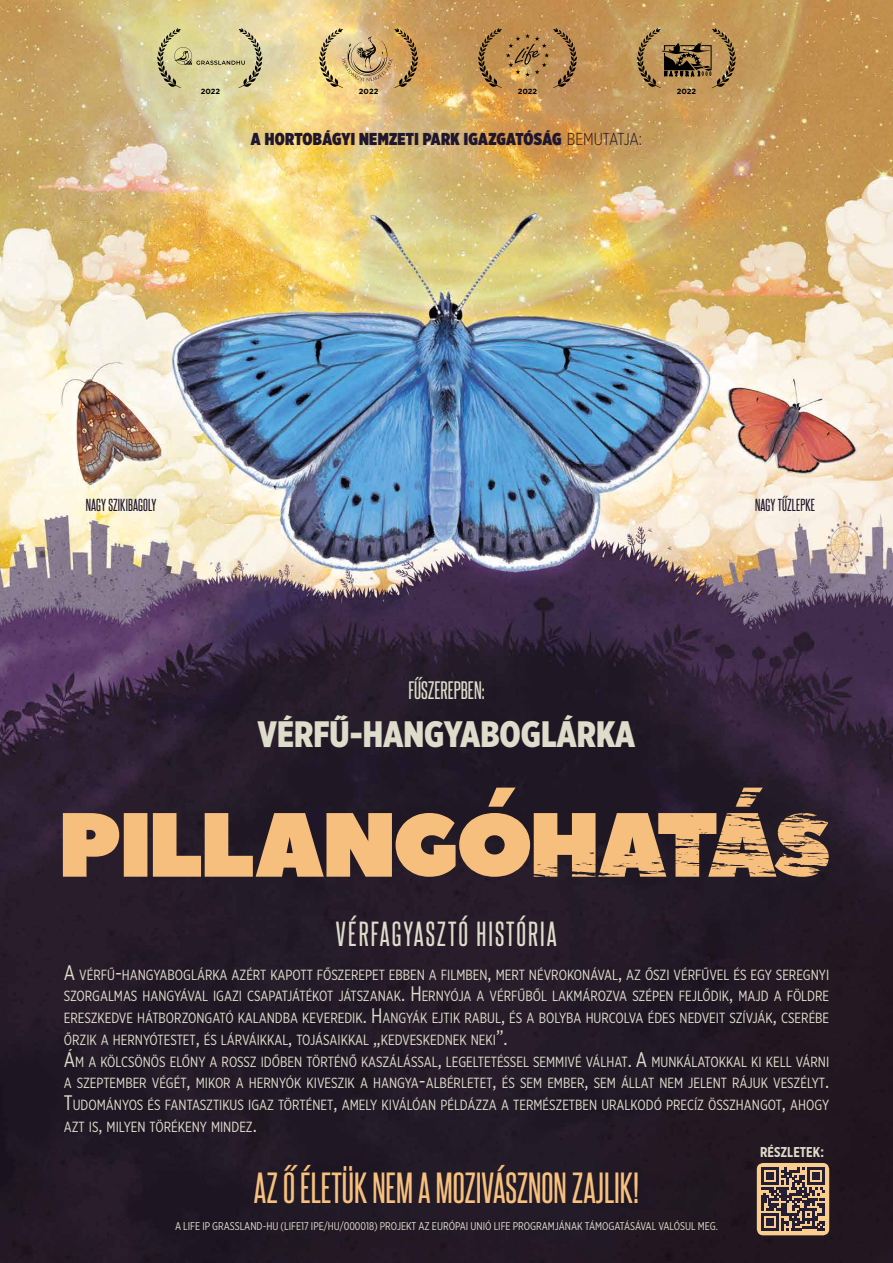
<style>
.page{position:relative;width:893px;height:1263px;background:#fff}
.page>*{position:absolute;margin:0;border:0;box-sizing:border-box;transform-origin:0 0}
.t1{font:37.5px "Steelfish Rg";color:#f7c07d}
.t2{font:900 36.75px "Gotham X Narrow";color:#dedcca}
.t3{font:30px "Steelfish Rg";letter-spacing:.065em;color:#dedcca}
.t4{font:21.75px "Steelfish Rg";color:#dedcca}
.t5{font:900 17.25px "Gotham X Narrow";letter-spacing:.02em;color:#20172f}
.t6{font:15px "Steelfish Rg";letter-spacing:.01em;color:#20172f}
.t7{font:14.7px/21.8px "Gotham X Narrow";color:#dedcca}
.t8{font:700 14.25px "Gotham X Narrow";letter-spacing:.005em;color:#dedcca}
.t9{font:11.25px "Gotham X Narrow";color:#dedcca}
.t10{font:700 7.5px "Gotham Rnd";color:#000}
.s1{font-weight:300}
.s2{font-size:21px}
</style>
<div class="page">
<img style="left:0;top:0;width:893px;height:1263px">
<svg style="left:157px;top:28px;width:105px;height:60px;background:#c8c28f"></svg>
<img style="left:319px;top:28px;width:99px;height:60px">
<svg style="left:478px;top:28px;width:99px;height:60px;background:#af834c"></svg>
<svg style="left:637px;top:28px;width:99px;height:60px;background:#9d7c4b"></svg>
<svg style="left:0;top:781px;width:893px;height:116px;background:#6a5145"></svg>
<div style="left:757px;top:1163px;width:72px;height:72px;background:#f8cd8d;border-radius:6px"></div>
<svg style="left:761px;top:1167px;width:64px;height:64px"></svg>
<hr style="left:761px;top:1228px;width:18px;height:3px;background:#241e35">
<div style="left:766px;top:1218px;width:8px;height:8px;background:#241e35"></div>
<p class="t10" style="left:201px;top:86px;width:21px">2022</p>
<p class="t10" style="left:359px;top:86px;width:21px">2022</p>
<p class="t10" style="left:518px;top:86px;width:21px">2022</p>
<p class="t10" style="left:677px;top:86px;width:21px">2022</p>
<p class="t5" style="left:251px;top:128px;width:393px">A HORTOBÁGYI NEMZETI PARK IGAZGATÓSÁG <span class="s1">BEMUTATJA:</span></p>
<p class="t6" style="left:86px;top:495px;width:72px">NAGY SZIKIBAGOLY</p>
<p class="t6" style="left:755px;top:495px;width:61px">NAGY TŰZLEPKE</p>
<h3 class="t4" style="left:408px;top:677px;width:78px">FŰSZEREPBEN:</h3>
<h2 class="t2" style="left:258px;top:711px;width:379px">VÉRFŰ-HANGYABOGLÁRKA</h2>
<h3 class="t3" style="left:336px;top:916px;width:223px">VÉRFAGYASZTÓ HISTÓRIA</h3>
<p class="t7" style="left:64px;top:963px;width:767px"><span class="s2">A</span> VÉRFŰ<span class="s2">-</span>HANGYABOGLÁRKA AZÉRT KAPOTT FŐSZEREPET EBBEN A FILMBEN<span class="s2">,</span> MERT NÉVROKONÁVAL<span class="s2">,</span> AZ ŐSZI VÉRFŰVEL ÉS EGY SEREGNYI SZORGALMAS HANGYÁVAL IGAZI CSAPATJÁTÉKOT JÁTSZANAK<span class="s2">. H</span> ERNYÓJA A VÉRFŰBŐL LAKMÁROZVA SZÉPEN FEJLŐDIK<span class="s2">,</span> MAJD A FÖLDRE ERESZKEDVE HÁTBORZONGATÓ KALANDBA KEVEREDIK<span class="s2">. H</span>ANGYÁK EJTIK RABUL<span class="s2">,</span> ÉS A BOLYBA HURCOLVA ÉDES NEDVEIT SZÍVJÁK<span class="s2">,</span> CSERÉBE ŐRZIK A HERNYÓTESTET<span class="s2">,</span> ÉS LÁRVÁIKKAL<span class="s2">,</span> TOJÁSAIKKAL <span class="s2">„</span>KEDVESKEDNEK NEKI<span class="s2">”.<br>Á</span>M A KÖLCSÖNÖS ELŐNY A ROSSZ IDŐBEN TÖRTÉNŐ KASZÁLÁSSAL<span class="s2">,</span> LEGELTETÉSSEL SEMMIVÉ VÁLHAT<span class="s2">. A</span> MUNKÁLATOKKAL KI KELL VÁRNI A SZEPTEMBER VÉGÉT<span class="s2">,</span> MIKOR A HERNYÓK KIVESZIK A HANGYA<span class="s2">-</span>ALBÉRLETET<span class="s2">,</span> ÉS SEM EMBER<span class="s2">,</span> SEM ÁLLAT NEM JELENT RÁJUK VESZÉLYT<span class="s2">.<br>T</span>UDOMÁNYOS ÉS FANTASZTIKUS IGAZ TÖRTÉNET<span class="s2">,</span> AMELY KIVÁLÓAN PÉLDÁZZA A TERMÉSZETBEN URALKODÓ PRECÍZ ÖSSZHANGOT<span class="s2">,</span> AHOGY AZT IS<span class="s2">,</span> MILYEN TÖRÉKENY MINDEZ<span class="s2">.</span></p>
<h1 class="t1" style="left:254px;top:1165px;width:387px">AZ Ő ÉLETÜK NEM A MOZIVÁSZNON ZAJLIK!</h1>
<p class="t9" style="left:175px;top:1219px;width:544px">A LIFE IP GRASSLAND-HU (LIFE17 IPE/HU/000018) PROJEKT AZ EURÓPAI UNIÓ LIFE PROGRAMJÁNAK TÁMOGATÁSÁVAL VALÓSUL MEG.</p>
<p class="t8" style="left:760px;top:1144px;width:65px">RÉSZLETEK:</p>
</div>
